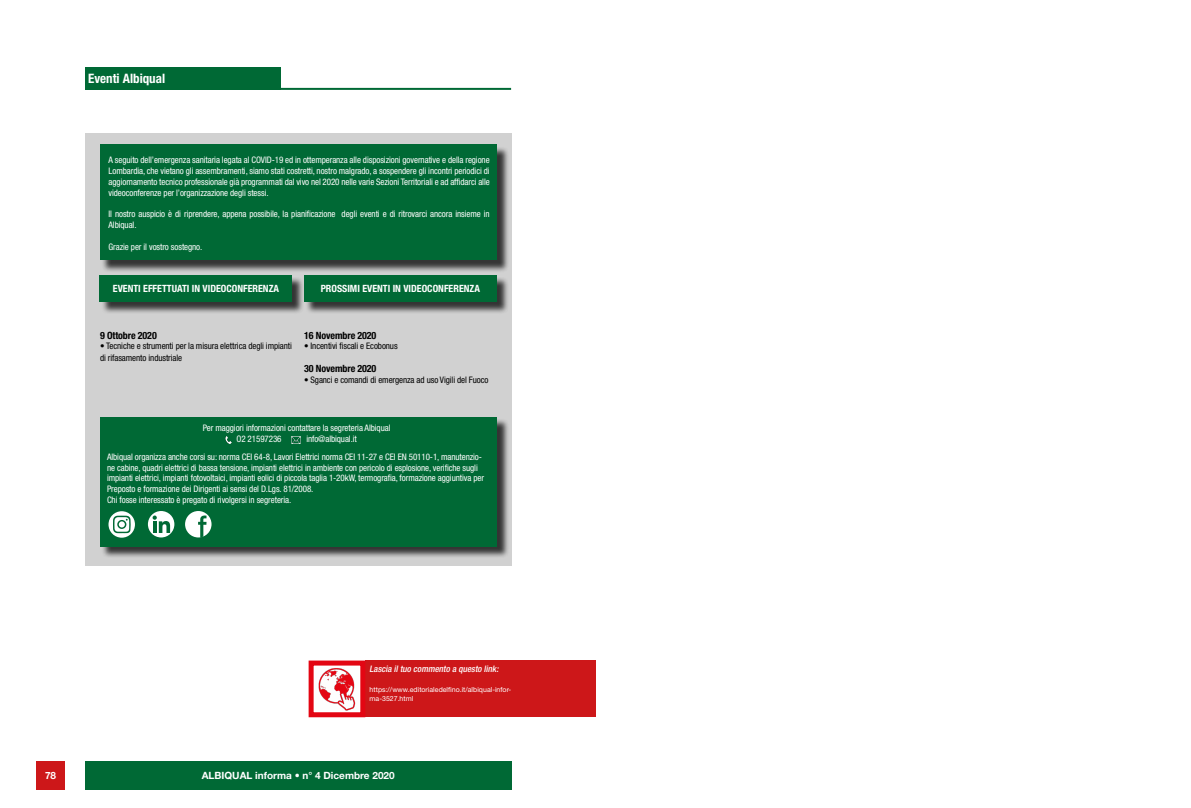
<style>
.page{position:relative;width:1191px;height:808px;background:#fff}
.page>*{position:absolute;margin:0;border:0;box-sizing:border-box;transform-origin:0 0}
.t1{font:700 condensed 13px "Helvetica Neue LT Std";color:#fff}
.t2{font:700 condensed 10px "Helvetica Neue LT Std";color:#fff}
.t3{font:700 condensed 10px "Helvetica Neue LT Std";letter-spacing:-.01em;color:#000}
.t4{font:700 10px "Helvetica Neue LT Std";color:#fff}
.t5{font:condensed 9px/10.8px "Helvetica Neue LT Std";letter-spacing:-.01em;color:#fff}
.t6{font:condensed 9px/12px "Helvetica Neue LT Std";letter-spacing:-.01em;color:#000}
.t7{font:italic 500 condensed 9px "Helvetica Neue LT Std";color:#fff}
.t8{font:7px/8.4px "Helvetica Neue LT Std";color:#fff}
</style>
<div class="page">
<div style="left:36px;top:761px;width:29px;height:28px;background:#cd1719"></div>
<div style="left:85px;top:761px;width:426px;height:28px;background:#006935"></div>
<div style="left:85px;top:133px;width:426px;height:433px;background:#d1d1d1"></div>
<div style="left:101px;top:277px;width:203px;height:37px;background:#000;opacity:.75"></div>
<div style="left:100px;top:275px;width:192px;height:27px;background:#006935"></div>
<div style="left:305px;top:277px;width:203px;height:37px;background:#000;opacity:.75"></div>
<div style="left:304px;top:275px;width:192px;height:27px;background:#006935"></div>
<div style="left:85px;top:67px;width:196px;height:23px;background:#006935"></div>
<hr style="left:85px;top:88px;width:426px;height:2px;background:#006935">
<div style="left:101px;top:419px;width:408px;height:140px;background:#000;opacity:.75"></div>
<div style="left:100px;top:417px;width:396px;height:129px;background:#006935"></div>
<svg style="left:291px;top:437px;width:10px;height:6px"></svg>
<svg style="left:225px;top:436px;width:7px;height:7px"></svg>
<div style="left:148px;top:511px;width:26px;height:26px;background:#fff;border-radius:50%"></div>
<svg style="left:153px;top:515px;width:17px;height:18px"></svg>
<div style="left:185px;top:511px;width:26px;height:26px;background:#fff;border-radius:50%"></div>
<svg style="left:198px;top:515px;width:8px;height:23px"></svg>
<svg style="left:108px;top:511px;width:27px;height:27px"></svg>
<svg style="left:113px;top:516px;width:18px;height:17px"></svg>
<div style="left:101px;top:146px;width:408px;height:126px;background:#000;opacity:.75"></div>
<div style="left:100px;top:145px;width:396px;height:115px;background:#006935"></div>
<div style="left:365px;top:660px;width:230px;height:57px;background:#cd1719"></div>
<div style="left:309px;top:660px;width:56px;height:57px;border:5px solid #e30613"></div>
<img style="left:318px;top:668px;width:38px;height:42px">
<h1 class="t1" style="left:88px;top:71px;width:78px">Eventi Albiqual</h1>
<p class="t5" style="left:109px;top:155px;width:383px;text-align:justify">A seguito dell’emergenza sanitaria legata al COVID-19 ed in ottemperanza alle disposizioni governative e della regione Lombardia, che vietano gli assembramenti, siamo stati costretti, nostro malgrado, a sospendere gli incontri periodici di aggiornamento tecnico professionale già programmati dal vivo nel 2020 nelle varie Sezioni Territoriali e ad affidarci alle videoconferenze per l’organizzazione degli stessi.</p>
<p class="t5" style="left:109px;top:209px;width:383px">Il nostro auspicio è di riprendere, appena possibile, la pianificazione degli eventi e di ritrovarci ancora insieme in<br>Albiqual.</p>
<p class="t5" style="left:109px;top:241px;width:95px">Grazie per il vostro sostegno.</p>
<p class="t2" style="left:113px;top:282px;width:168px">EVENTI EFFETTUATI IN VIDEOCONFERENZA</p>
<p class="t2" style="left:321px;top:282px;width:161px">PROSSIMI EVENTI IN VIDEOCONFERENZA</p>
<p class="t3" style="left:100px;top:329px;width:58px">9 Ottobre 2020</p>
<p class="t6" style="left:100px;top:340px;width:193px">• Tecniche e strumenti per la misura elettrica degli impianti di rifasamento industriale</p>
<p class="t3" style="left:304px;top:329px;width:74px">16 Novembre 2020</p>
<p class="t6" style="left:304px;top:340px;width:95px">• Incentivi fiscali e Ecobonus</p>
<p class="t3" style="left:304px;top:362px;width:74px">30 Novembre 2020</p>
<p class="t6" style="left:304px;top:374px;width:186px">• Sganci e comandi di emergenza ad uso Vigili del Fuoco</p>
<p class="t5" style="left:236px;top:422px;width:156px;text-indent:-34px">Per maggiori informazioni contattare la segreteria Albiqual<br>O2 21597236</p>
<p class="t5" style="left:107px;top:430px;width:376px;line-height:17.8px;text-indent:199px">info@albiqual.it<br>Albiqual organizza anche corsi su: norma CEI 64-8, Lavori Elettrici norma CEI 11-27 e CEI EN 50110-1, manutenzio-</p>
<p class="t5" style="left:107px;top:462px;width:378px">ne cabine, quadri elettrici di bassa tensione, impianti elettrici in ambiente con pericolo di esplosione, verifiche sugli impianti elettrici, impianti fotovoltaici, impianti eolici di piccola taglia 1-20kW, termografia, formazione aggiuntiva per Preposto e formazione dei Dirigenti ai sensi del D.Lgs. 81/2008.<br>Chi fosse interessato è pregato di rivolgersi in segreteria.</p>
<p class="t7" style="left:369px;top:664px;width:132px">Lascia iltuo commento a questo link:</p>
<p class="t8" style="left:370px;top:685px;width:143px">https://www.editorialedelfino.it/albiqual-infor&shy;ma-3527.html</p>
<p class="t4" style="left:45px;top:769px;width:13px">78</p>
<p class="t4" style="left:202px;top:769px;width:194px">ALBIQUAL informa • n° 4 Dicembre 2020</p>
</div>
